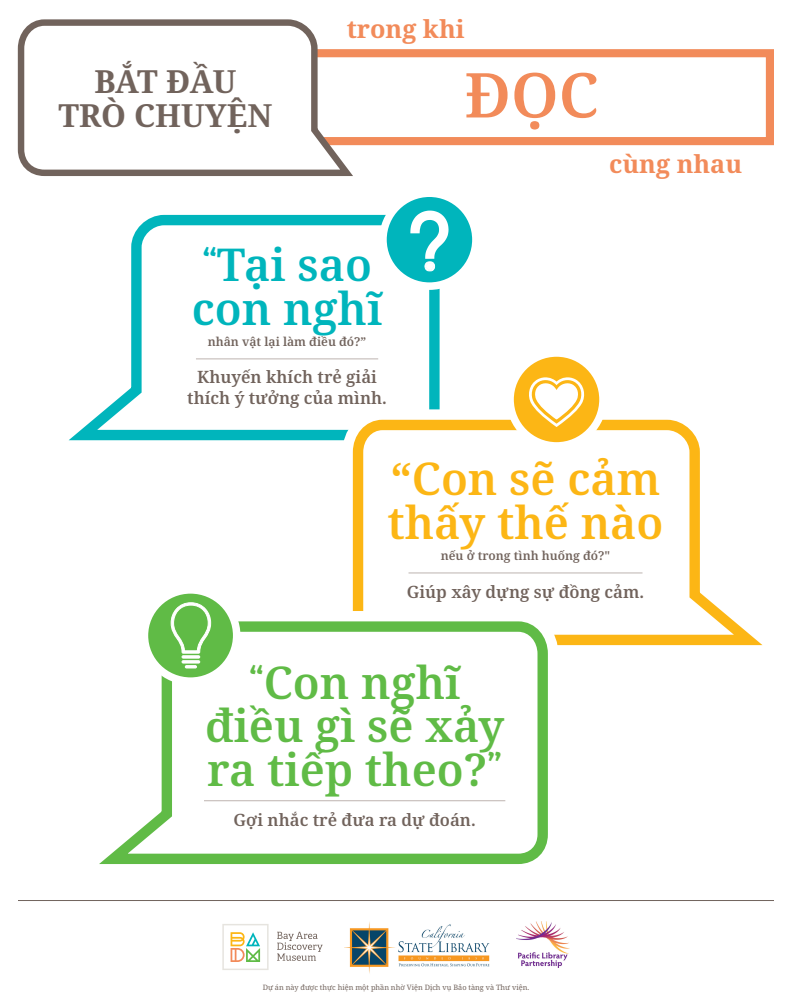
<style>
.page{position:relative;width:792px;height:1008px;background:#fff}
.page>*{position:absolute;margin:0;border:0;box-sizing:border-box;transform-origin:0 0}
.t1{font:600 61.9px "Noto Serif";color:#f28b5a}
.t2{font:600 45px/43.3px "Noto Serif";color:#60bb46;text-align:center}
.t3{font:600 45px/43.3px "Noto Serif";color:#fcb615}
.t4{font:600 45px/43.3px "Noto Serif";color:#00b5bc}
.t5{font:700 31.65px/33.7px "Noto Serif";color:#71635c;text-align:center}
.t6{font:700 25.2px "Noto Serif";color:#f28b5a}
.t7{font:600 16.9px/20.3px "Noto Serif";color:#71635c;text-align:center}
.t8{font:600 12.2px "Noto Serif";color:#71635c}
.t9{font:7.35px "Noto Serif";color:#71635c}
.s1{font-family:"Adelle";font-weight:400}
</style>
<div class="page">
<hr style="left:18px;top:900px;width:756px;height:1px;background:#71635c">
<svg style="left:277px;top:932px;width:46px;height:29px"></svg>
<svg style="left:222px;top:924px;width:47px;height:46px"></svg>
<img style="left:344px;top:922px;width:146px;height:52px">
<img style="left:516px;top:922px;width:54px;height:46px">
<svg style="left:68px;top:214px;width:372px;height:227px"></svg>
<hr style="left:196px;top:358px;width:182px;height:1px;background:#bdb3af">
<svg style="left:327px;top:394px;width:113px;height:47px"></svg>
<svg style="left:348px;top:415px;width:415px;height:231px"></svg>
<hr style="left:409px;top:573px;width:234px;height:1px;background:#bdb3af">
<svg style="left:383px;top:193px;width:93px;height:93px;background:#29c0c6"></svg>
<div style="left:379px;top:189px;width:101px;height:101px;border:8px solid #fff;border-radius:50%"></div>
<svg style="left:409px;top:209px;width:41px;height:149px"></svg>
<svg style="left:348px;top:595px;width:226px;height:51px"></svg>
<svg style="left:99px;top:616px;width:454px;height:248px"></svg>
<hr style="left:204px;top:800px;width:301px;height:1px;background:#bdb3af">
<svg style="left:510px;top:353px;width:93px;height:93px;background:#fcc23d"></svg>
<div style="left:506px;top:349px;width:101px;height:101px;border:8px solid #fff;border-radius:50%"></div>
<svg style="left:527px;top:376px;width:59px;height:51px"></svg>
<svg style="left:143px;top:588px;width:95px;height:95px;fill:#60bb46"></svg>
<div style="left:141px;top:586px;width:99px;height:99px;border:8px solid #fff;border-radius:50%"></div>
<svg style="left:170px;top:602px;width:42px;height:66px"></svg>
<div style="left:217px;top:49px;width:557px;height:96px;border:8px solid #f28b5a"></div>
<svg style="left:17px;top:19px;width:343px;height:157px"></svg>
<h3 class="t5" style="left:59px;top:66px;width:215px">BẮT ĐẦU<br>TRÒ CHUYỆN</h3>
<h3 class="t6" style="left:347px;top:11px;width:119px">trong khi</h3>
<h1 class="t1" style="left:464px;top:52px;width:136px">ĐỌC</h1>
<h3 class="t6" style="left:609px;top:146px;width:135px">cùng nhau</h3>
<h2 class="t4" style="left:192px;top:245px;width:192px"><span class="s1">“</span>Tại sao con nghĩ</h2>
<p class="t8" style="left:208px;top:334px;width:160px">nhân vật lại làm điều đó?”</p>
<p class="t7" style="left:187px;top:368px;width:201px">Khuyến khích trẻ giải thích ý tưởng của mình.</p>
<h2 class="t3" style="left:387px;top:459px;width:278px">“Con sẽ cảm thấy thế nào</h2>
<p class="t8" style="left:441px;top:547px;width:171px">nếu ở trong tình huống đó?"</p>
<p class="t7" style="left:407px;top:582px;width:239px">Giúp xây dựng sự đồng cảm.</p>
<h2 class="t2" style="left:205px;top:662px;width:301px"><span class="s1">“</span>Con nghĩ điều gì sẽ xảy ra tiếp theo?<span class="s1">”</span></h2>
<p class="t7" style="left:234px;top:810px;width:244px">Gợi nhắc trẻ đưa ra dự đoán.</p>
<p class="t9" style="left:263px;top:982px;width:268px">Dự án này được thực hiện một phần nhờ Viện Dịch vụ Bảo tàng và Thư viện.</p>
</div>
